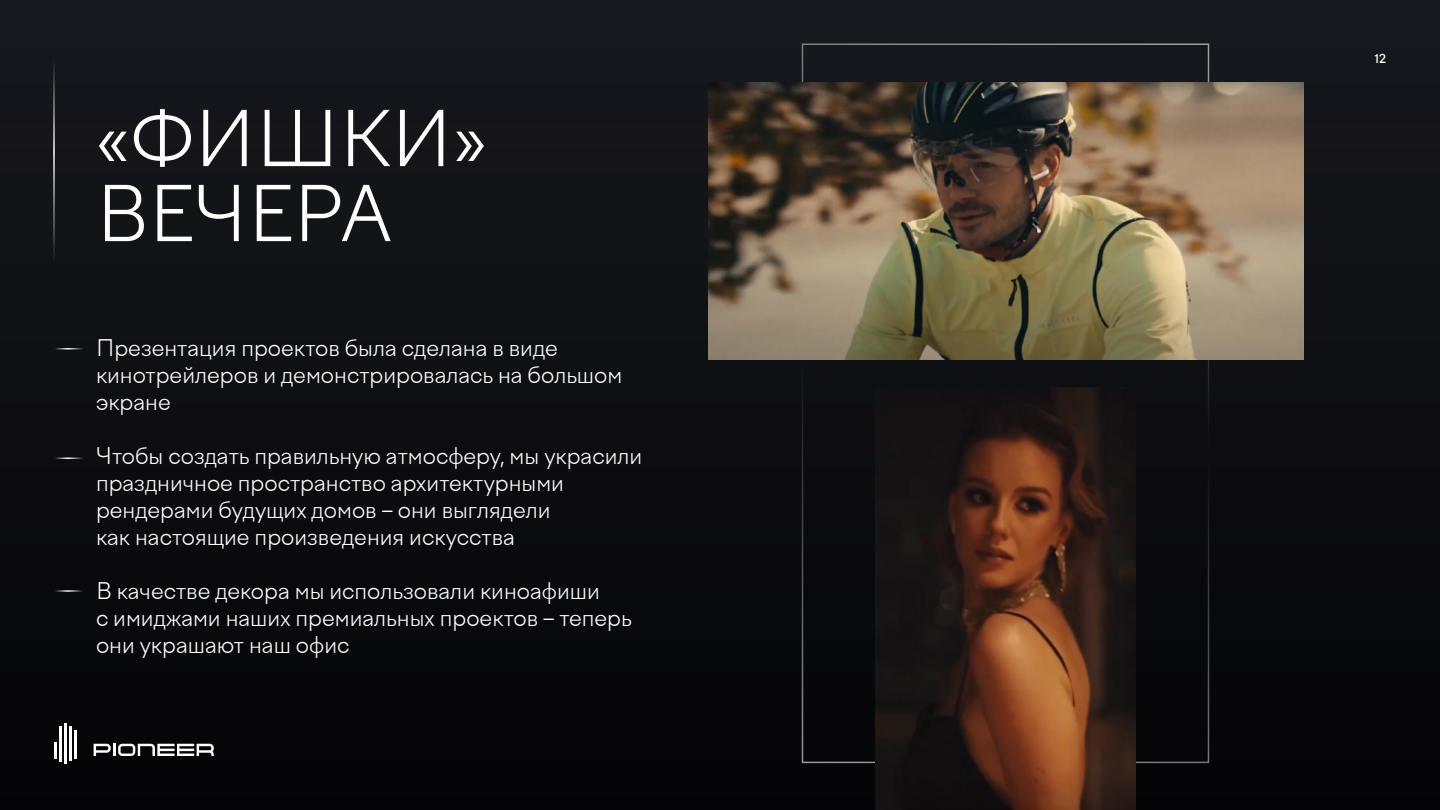
<style>
.page{position:relative;width:1440px;height:810px;background:#0e0e11}
.page>*{position:absolute;margin:0;border:0;box-sizing:border-box;transform-origin:0 0}
.t1{font:300 75px/75px "Factor A";color:#fff}
.t2{font:300 22.5px/27px "Factor A";color:#fff}
.t3{font:500 12px "Factor A";color:#fff}
</style>
<div class="page">
<hr style="left:53px;top:54px;width:2px;height:207px;background:#fff">
<hr style="left:53px;top:348px;width:30px;height:2px;background:#fff">
<hr style="left:53px;top:458px;width:30px;height:1px;background:#fff">
<hr style="left:53px;top:590px;width:30px;height:2px;background:#fff">
<img style="left:875px;top:387px;width:261px;height:423px">
<img style="left:708px;top:82px;width:595px;height:278px">
<svg style="left:54px;top:742px;width:2px;height:17px"></svg>
<hr style="left:59px;top:727px;width:2px;height:35px;background:#fff">
<hr style="left:69px;top:727px;width:2px;height:34px;background:#fff">
<hr style="left:74px;top:730px;width:2px;height:29px;background:#fff">
<hr style="left:64px;top:723px;width:2px;height:40px;background:#fff">
<svg style="left:94px;top:744px;width:120px;height:12px"></svg>
<h1 class="t1" style="left:96px;top:104px;width:392px">«ФИШКИ»<br>ВЕЧЕРА</h1>
<p class="t2" style="left:96px;top:335px;width:528px">Презентация проектов была сделана в виде кинотрейлеров и демонстрировалась на большом экране</p>
<p class="t2" style="left:96px;top:443px;width:548px">Чтобы создать правильную атмосферу, мы украсили праздничное пространство архитектурными рендерами будущих домов – они выглядели<br>как настоящие произведения искусства</p>
<p class="t2" style="left:96px;top:578px;width:537px">В качестве декора мы использовали киноафиши<br>с имиджами наших премиальных проектов – теперь они украшают наш офис</p>
<p class="t3" style="left:1374px;top:52px;width:13px">12</p>
</div>
